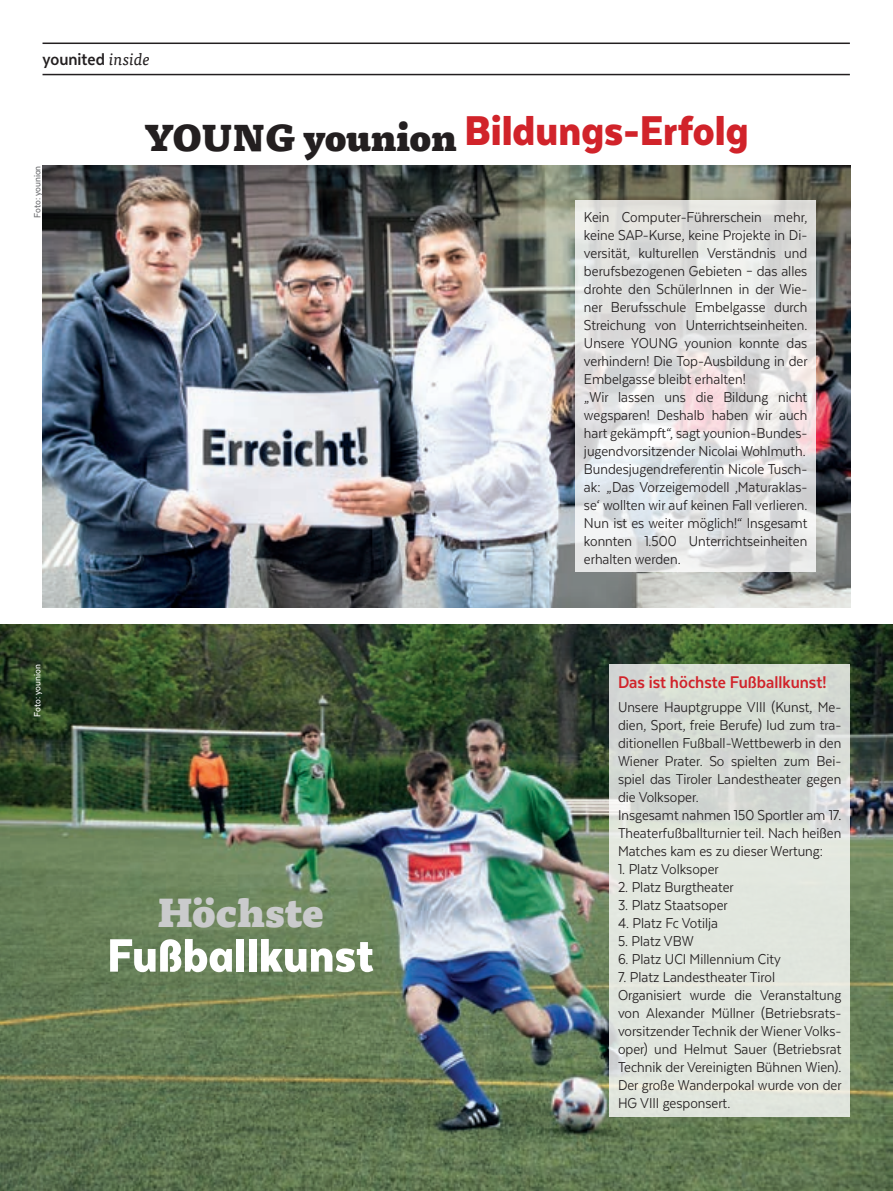
<style>
.page{position:relative;width:893px;height:1191px;background:#fff}
.page>*{position:absolute;margin:0;border:0;box-sizing:border-box;transform-origin:0 0}
.t1{font:900 54px "Texta Narrow Alt";color:#fff}
.t2{font:900 48px "Texta Narrow Alt";color:#d1232a}
.t3{font:900 39px "Tisa OT";color:#cacbcc}
.Kastentitel{font:700 19.5px "Texta Narrow";color:#d1232a}
.t4{font:700 19.5px "Texta Narrow";color:#231f20}
.Kastentext{font:16.5px/18px "Texta Narrow";color:#231f20;text-align:justify}
.Fotocredit{font:500 10.5px "Texta Narrow";color:#6c6d70}
.Fotocredit-2{font:500 10.5px "Texta Narrow";color:#fff}
.s1{font-family:"Tisa OT";font-weight:400;font-style:italic;font-size:16.5px}
</style>
<div class="page">
<hr style="left:43px;top:43px;width:807px;height:1px;background:#231f20">
<hr style="left:43px;top:74px;width:807px;height:1px;background:#231f20">
<img style="left:43px;top:166px;width:807px;height:441px">
<svg style="left:575px;top:201px;width:241px;height:371px;background:#e2e1e1"></svg>
<img style="left:0;top:624px;width:893px;height:567px">
<svg style="left:609px;top:664px;width:241px;height:452px;background:#dde1da"></svg>
<p class="t4" style="left:43px;top:49px;width:109px">younited <span class="s1">inside</span></p>
<p class="Fotocredit" style="left:32px;top:218px;width:54px;rotate:-90deg">Foto: younion</p>
<p class="Fotocredit-2" style="left:32px;top:716px;width:54px;rotate:-90deg">Foto: younion</p>
<p class="t2" style="left:144px;top:105px;width:606px"><sub>YOUNG</sub> <sub>younion</sub> Bildungs-Erfolg</p>
<p class="t3" style="left:157px;top:886px;width:169px">Höchste</p>
<p class="t1" style="left:107px;top:927px;width:268px">Fußballkunst</p>
<p class="Kastentext" style="left:584px;top:207px;width:225px">Kein Computer-Führerschein mehr, keine SAP-Kurse, keine Projekte in Di&shy;versität, kulturellen Verständnis und berufsbezogenen Gebieten – das alles drohte den SchülerInnen in der Wie&shy;ner Berufsschule Embelgasse durch Streichung von Unterrichtseinheiten.<br>Unsere YOUNG younion konnte das verhindern! Die Top-Ausbildung in der Embelgasse bleibt erhalten!</p>
<p class="Kastentext" style="left:584px;top:387px;width:225px">„Wir lassen uns die Bildung nicht wegsparen! Deshalb haben wir auch hart gekämpft“, sagt younion-Bundes&shy;jugendvorsitzender Nicolai Wohlmuth.</p>
<p class="Kastentext" style="left:584px;top:459px;width:225px">Bundesjugendreferentin Nicole Tusch&shy;ak: „Das Vorzeigemodell ‚Maturaklas&shy;se‘ wollten wir auf keinen Fall verlieren.<br>Nun ist es weiter möglich!“ Insgesamt konnten 1.500 Unterrichtseinheiten erhalten werden.</p>
<p class="Kastentitel" style="left:618px;top:671px;width:210px">Das ist höchste Fußballkunst!</p>
<p class="Kastentext" style="left:618px;top:698px;width:225px">Unsere Hauptgruppe VIII (Kunst, Me&shy;dien, Sport, freie Berufe) lud zum tra&shy;ditionellen Fußball-Wettbewerb in den Wiener Prater. So spielten zum Bei&shy;spiel das Tiroler Landestheater gegen die Volksoper.</p>
<p class="Kastentext" style="left:618px;top:806px;width:225px">Insgesamt nahmen 150 Sportler am 17.<br>Theaterfußballturnier teil. Nach heißen Matches kam es zu dieser Wertung:</p>
<p class="Kastentext" style="left:618px;top:860px;width:102px">1. Platz Volksoper</p>
<p class="Kastentext" style="left:618px;top:878px;width:117px">2. Platz Burgtheater</p>
<p class="Kastentext" style="left:618px;top:896px;width:111px">3. Platz Staatsoper</p>
<p class="Kastentext" style="left:618px;top:914px;width:102px">4. Platz Fc Votilja</p>
<p class="Kastentext" style="left:618px;top:932px;width:77px">5. Platz VBW</p>
<p class="Kastentext" style="left:618px;top:950px;width:164px">6. Platz UCI Millennium City</p>
<p class="Kastentext" style="left:618px;top:968px;width:159px">7. Platz Landestheater Tirol</p>
<p class="Kastentext" style="left:618px;top:986px;width:225px">Organisiert wurde die Veranstaltung von Alexander Müllner (Betriebsrats&shy;vorsitzender Technik der Wiener Volks&shy;oper) und Helmut Sauer (Betriebsrat Technik der Vereinigten Bühnen Wien).<br>Der große Wanderpokal wurde von der HG VIII gesponsert.</p>
</div>
